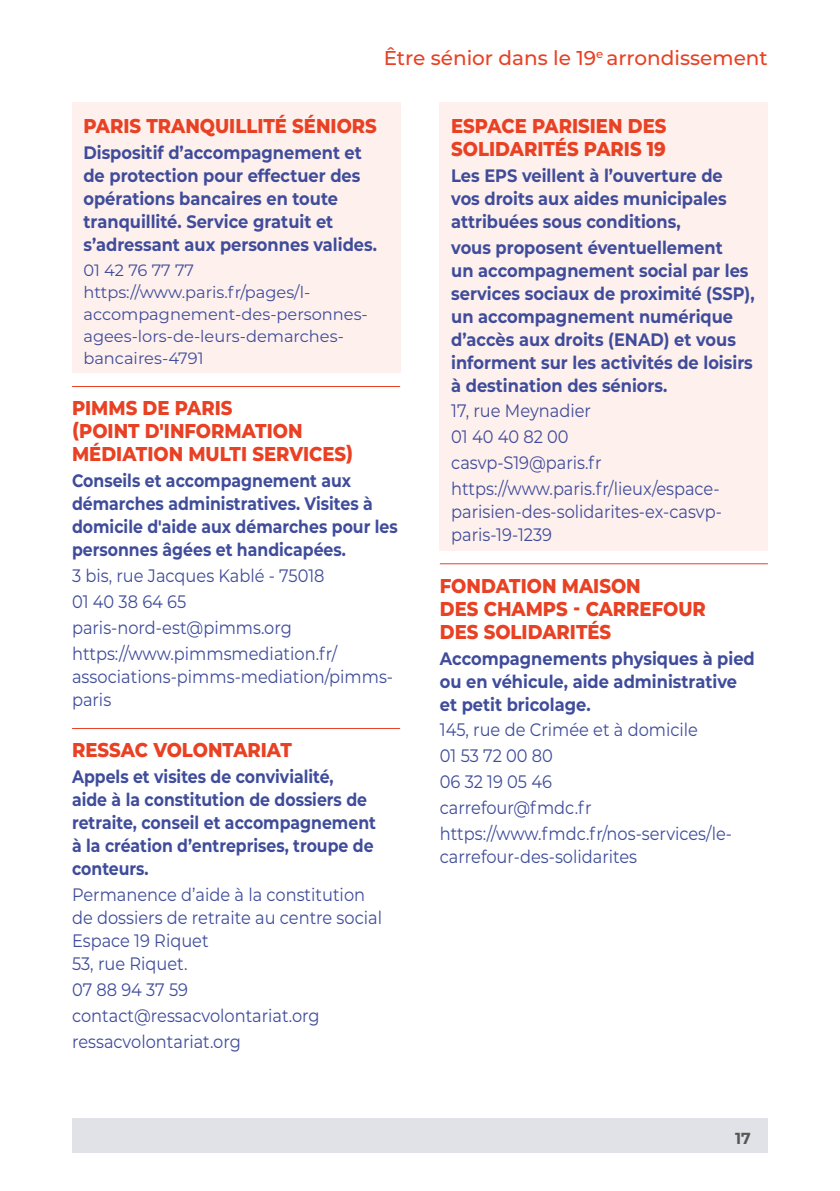
<style>
.page{position:relative;width:840px;height:1191px;background:#fff}
.page>*{position:absolute;margin:0;border:0;box-sizing:border-box;transform-origin:0 0}
.t1{font:800 20px/23px "Montserrat";color:#e84124;scale:.9 1}
.t2{font:500 20px "Montserrat";color:#e84124}
.t3{font:18px/25.8px "Montserrat";color:#3f4c9b;scale:.9 1}
.t4{font:700 18px/23px "Montserrat";color:#3f4c9b;scale:.9 1}
.t5{font:700 18px/23px "Montserrat";color:#3f4c9b;scale:.87 1}
.t6{font:16.4px/22px "Montserrat";color:#3f4c9b}
.t7{font:700 16px "Montserrat";color:#575756}
</style>
<div class="page">
<div style="left:72px;top:1119px;width:695px;height:34px;background:#e0e2e7"></div>
<div style="left:72px;top:102px;width:328px;height:41px;background:#fef0ec"></div>
<div style="left:72px;top:135px;width:328px;height:126px;background:#fef0ec"></div>
<div style="left:72px;top:254px;width:328px;height:31px;background:#fef0ec"></div>
<div style="left:72px;top:276px;width:328px;height:97px;background:#fef0ec"></div>
<hr style="left:72px;top:386px;width:328px;height:1px;background:#e84124">
<hr style="left:72px;top:728px;width:328px;height:1px;background:#e84124">
<div style="left:439px;top:102px;width:328px;height:64px;background:#fef0ec"></div>
<div style="left:439px;top:158px;width:328px;height:80px;background:#fef0ec"></div>
<div style="left:439px;top:230px;width:328px;height:172px;background:#fef0ec"></div>
<div style="left:439px;top:394px;width:328px;height:33px;background:#fef0ec"></div>
<div style="left:439px;top:420px;width:328px;height:33px;background:#fef0ec"></div>
<div style="left:439px;top:446px;width:328px;height:33px;background:#fef0ec"></div>
<div style="left:439px;top:472px;width:328px;height:79px;background:#fef0ec"></div>
<hr style="left:439px;top:563px;width:328px;height:1px;background:#e84124">
<p class="t2" style="left:383px;top:44px;width:385px">Être sénior dans le 19<sup>e</sup> arrondissement</p>
<p class="t1" style="left:83px;top:113px;width:327px">PARIS TRANQUILLITÉ SÉNIORS</p>
<p class="t4" style="left:83px;top:140px;width:327px">Dispositif d’accompagnement et de protection pour effectuer des opérations bancaires en toute tranquillité. Service gratuit et s’adressant aux personnes valides.</p>
<p class="t6" style="left:83px;top:258px;width:286px">01 42 76 77 77 https://www.paris.fr/pages/l&shy;accompagnement-des-personnes&shy;agees-lors-de-leurs-demarches&shy;bancaires-4791</p>
<p class="t1" style="left:72px;top:396px;width:314px">PIMMS DE PARIS<br>(POINT D'INFORMATION<br>MÉDIATION MULTI SERVICES)</p>
<p class="t5" style="left:72px;top:468px;width:376px">Conseils et accompagnement aux démarches administratives. Visites à domicile d'aide aux démarches pour les personnes âgées et handicapées.</p>
<p class="t3" style="left:72px;top:562px;width:296px">3 bis, rue Jacques Kablé - 75018<br>01 40 38 64 65 paris-nord-est@pimms.org https://www.pimmsmediation.fr/</p>
<p class="t3" style="left:72px;top:664px;width:358px;line-height:23px">associations-pimms-mediation/pimms&shy;paris</p>
<p class="t1" style="left:72px;top:737px;width:246px">RESSAC VOLONTARIAT</p>
<p class="t5" style="left:72px;top:764px;width:351px">Appels et visites de convivialité,<br>aide à la constitution de dossiers de retraite, conseil et accompagnement à la création d’entreprises, troupe de conteurs.</p>
<p class="t3" style="left:72px;top:882px;width:346px;line-height:23px">Permanence d’aide à la constitution de dossiers de retraite au centre social<br>Espace 19 Riquet<br>53, rue Riquet.</p>
<p class="t3" style="left:72px;top:976px;width:276px">07 88 94 37 59 contact@ressacvolontariat.org ressacvolontariat.org</p>
<p class="t1" style="left:451px;top:113px;width:240px">ESPACE PARISIEN DES<br>SOLIDARITÉS PARIS 19</p>
<p class="t4" style="left:451px;top:163px;width:307px">Les EPS veillent à l’ouverture de vos droits aux aides municipales attribuées sous conditions,</p>
<p class="t4" style="left:451px;top:235px;width:338px">vous proposent éventuellement<br>un accompagnement social par les services sociaux de proximité (SSP), un accompagnement numérique d’accès aux droits (ENAD) et vous informent sur les activités de loisirs à destination des séniors.</p>
<p class="t3" style="left:451px;top:397px;width:300px">17, rue Meynadier<br>01 40 40 82 00 casvp-S19@paris.fr https://www.paris.fr/lieux/espace-</p>
<p class="t3" style="left:451px;top:499px;width:302px;line-height:23px">parisien-des-solidarites-ex-casvp&shy;paris-19-1239</p>
<p class="t1" style="left:439px;top:573px;width:297px">FONDATION MAISON<br>DES CHAMPS - CARREFOUR<br>DES SOLIDARITÉS</p>
<p class="t4" style="left:439px;top:645px;width:351px">Accompagnements physiques à pied ou en véhicule, aide administrative et petit bricolage.</p>
<p class="t3" style="left:439px;top:716px;width:326px">145, rue de Crimée et à domicile<br>01 53 72 00 80<br>06 32 19 05 46<br>carrefour@fmdc.fr https://www.fmdc.fr/nos-services/le-</p>
<p class="t3" style="left:439px;top:842px;width:221px">carrefour-des-solidarites</p>
<p class="t7" style="left:734px;top:1126px;width:17px">17</p>
</div>
